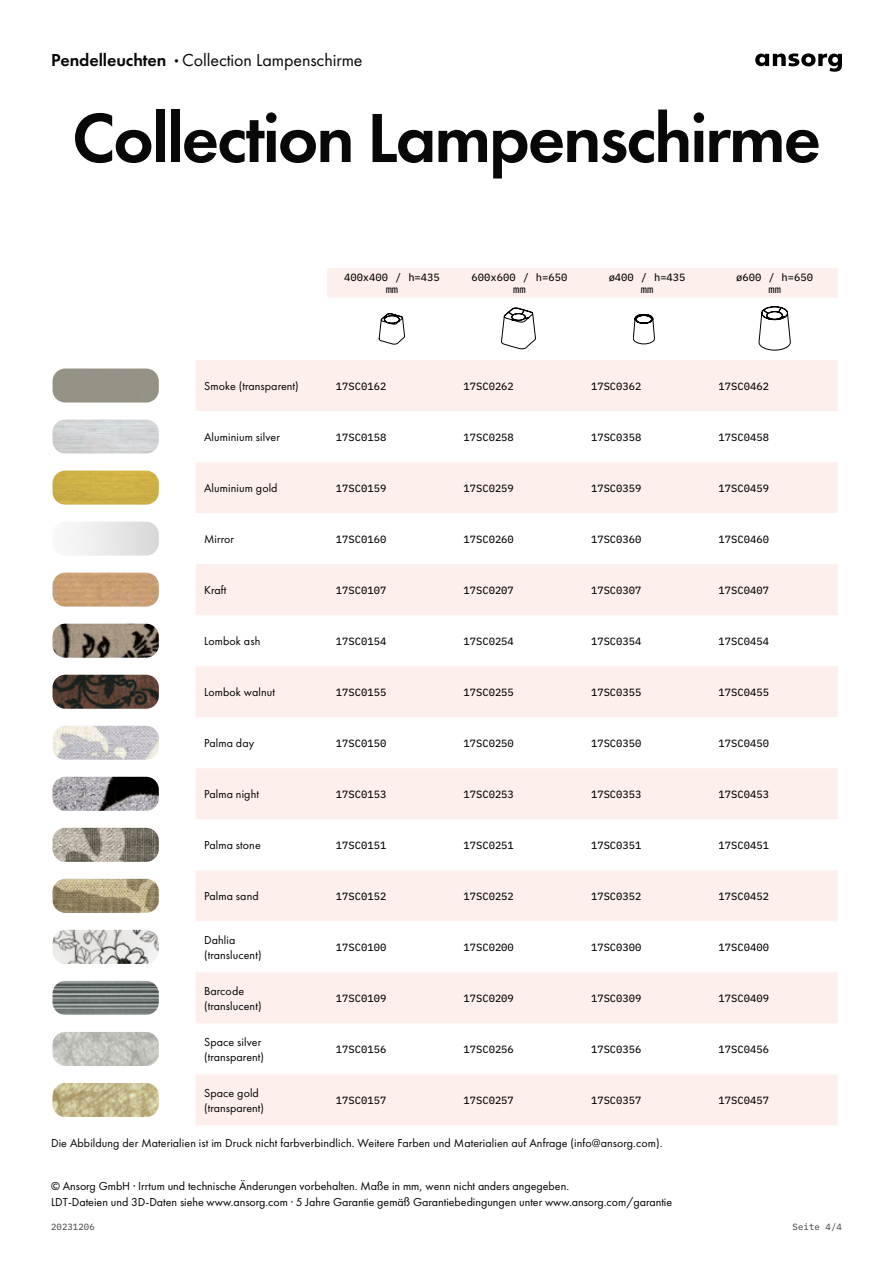
<style>
.page{position:relative;width:893px;height:1263px;background:#fff}
.page>*{position:absolute;margin:0;border:0;box-sizing:border-box;transform-origin:0 0}
.t1{font:600 72px "Futura PT";letter-spacing:-.03em;color:#080808}
.t2{font:18px "Futura PT";letter-spacing:-.005em;color:#080808}
.t3{font:12px/14.4px "Futura PT";letter-spacing:.005em;color:#000}
.t4{font:10.5px/12.6px "IBM Plex Mono Text";color:#000;text-align:center}
.t5{font:9px "IBM Plex Mono Text";letter-spacing:.01em;color:#4d4d4d}
.s1{font-weight:600}
</style>
<div class="page">
<svg style="left:755px;top:53px;width:87px;height:19px"></svg>
<svg style="left:196px;top:268px;width:642px;height:857px;fill:#fdf1ee"></svg>
<svg style="left:379px;top:313px;width:26px;height:31px"></svg>
<svg style="left:501px;top:308px;width:35px;height:41px"></svg>
<svg style="left:633px;top:314px;width:22px;height:30px"></svg>
<svg style="left:759px;top:306px;width:31px;height:44px"></svg>
<img style="left:53px;top:368px;width:106px;height:35px">
<img style="left:53px;top:420px;width:106px;height:34px">
<img style="left:53px;top:471px;width:106px;height:34px">
<img style="left:53px;top:573px;width:106px;height:34px">
<img style="left:53px;top:624px;width:106px;height:34px">
<img style="left:53px;top:675px;width:106px;height:34px">
<img style="left:53px;top:726px;width:106px;height:34px">
<img style="left:53px;top:777px;width:106px;height:34px">
<img style="left:53px;top:828px;width:106px;height:34px">
<img style="left:53px;top:879px;width:106px;height:34px">
<img style="left:53px;top:930px;width:106px;height:34px">
<img style="left:53px;top:981px;width:106px;height:34px">
<img style="left:53px;top:1032px;width:106px;height:34px">
<img style="left:53px;top:1083px;width:106px;height:34px">
<h2 class="t2" style="left:51px;top:49px;width:313px"><span class="s1">Pendelleuchten ·</span> Collection Lampenschirme</h2>
<h1 class="t1" style="left:72px;top:93px;width:751px">Collection Lampenschirme</h1>
<p class="t4" style="left:344px;top:270px;width:97px">400x400 / h=435 mm</p>
<p class="t4" style="left:472px;top:270px;width:97px">600x600 / h=650 mm</p>
<p class="t4" style="left:609px;top:270px;width:78px">ø400 / h=435 mm</p>
<p class="t4" style="left:736px;top:270px;width:78px">ø600 / h=650 mm</p>
<p class="t3" style="left:204px;top:379px;width:96px">Smoke (transparent)</p>
<p class="t4" style="left:336px;top:379px;width:52px">17SC0162</p>
<p class="t4" style="left:463px;top:379px;width:52px">17SC0262</p>
<p class="t4" style="left:591px;top:379px;width:52px">17SC0362</p>
<p class="t4" style="left:719px;top:379px;width:52px">17SC0462</p>
<p class="t3" style="left:204px;top:430px;width:77px">Aluminium silver</p>
<p class="t4" style="left:336px;top:430px;width:52px">17SC0158</p>
<p class="t4" style="left:463px;top:430px;width:52px">17SC0258</p>
<p class="t4" style="left:591px;top:430px;width:52px">17SC0358</p>
<p class="t4" style="left:719px;top:430px;width:52px">17SC0458</p>
<p class="t3" style="left:204px;top:481px;width:75px">Aluminium gold</p>
<p class="t4" style="left:336px;top:481px;width:52px">17SC0159</p>
<p class="t4" style="left:463px;top:481px;width:52px">17SC0259</p>
<p class="t4" style="left:591px;top:481px;width:52px">17SC0359</p>
<p class="t4" style="left:719px;top:481px;width:52px">17SC0459</p>
<p class="t3" style="left:204px;top:532px;width:31px">Mirror</p>
<p class="t4" style="left:336px;top:532px;width:52px">17SC0160</p>
<p class="t4" style="left:463px;top:532px;width:52px">17SC0260</p>
<p class="t4" style="left:591px;top:532px;width:52px">17SC0360</p>
<p class="t4" style="left:719px;top:532px;width:52px">17SC0460</p>
<p class="t3" style="left:204px;top:583px;width:24px">Kraft</p>
<p class="t4" style="left:336px;top:583px;width:52px">17SC0107</p>
<p class="t4" style="left:463px;top:583px;width:52px">17SC0207</p>
<p class="t4" style="left:591px;top:583px;width:52px">17SC0307</p>
<p class="t4" style="left:719px;top:583px;width:52px">17SC0407</p>
<p class="t3" style="left:204px;top:634px;width:58px">Lombok ash</p>
<p class="t4" style="left:336px;top:634px;width:52px">17SC0154</p>
<p class="t4" style="left:463px;top:634px;width:52px">17SC0254</p>
<p class="t4" style="left:591px;top:634px;width:52px">17SC0354</p>
<p class="t4" style="left:719px;top:634px;width:52px">17SC0454</p>
<p class="t3" style="left:204px;top:685px;width:73px">Lombok walnut</p>
<p class="t4" style="left:336px;top:685px;width:52px">17SC0155</p>
<p class="t4" style="left:463px;top:685px;width:52px">17SC0255</p>
<p class="t4" style="left:591px;top:685px;width:52px">17SC0355</p>
<p class="t4" style="left:719px;top:685px;width:52px">17SC0455</p>
<p class="t3" style="left:204px;top:736px;width:52px">Palma day</p>
<p class="t4" style="left:336px;top:736px;width:52px">17SC0150</p>
<p class="t4" style="left:463px;top:736px;width:52px">17SC0250</p>
<p class="t4" style="left:591px;top:736px;width:52px">17SC0350</p>
<p class="t4" style="left:719px;top:736px;width:52px">17SC0450</p>
<p class="t3" style="left:204px;top:787px;width:56px">Palma night</p>
<p class="t4" style="left:336px;top:787px;width:52px">17SC0153</p>
<p class="t4" style="left:463px;top:787px;width:52px">17SC0253</p>
<p class="t4" style="left:591px;top:787px;width:52px">17SC0353</p>
<p class="t4" style="left:719px;top:787px;width:52px">17SC0453</p>
<p class="t3" style="left:204px;top:838px;width:58px">Palma stone</p>
<p class="t4" style="left:336px;top:838px;width:52px">17SC0151</p>
<p class="t4" style="left:463px;top:838px;width:52px">17SC0251</p>
<p class="t4" style="left:591px;top:838px;width:52px">17SC0351</p>
<p class="t4" style="left:719px;top:838px;width:52px">17SC0451</p>
<p class="t3" style="left:204px;top:889px;width:56px">Palma sand</p>
<p class="t4" style="left:336px;top:889px;width:52px">17SC0152</p>
<p class="t4" style="left:463px;top:889px;width:52px">17SC0252</p>
<p class="t4" style="left:591px;top:889px;width:52px">17SC0352</p>
<p class="t4" style="left:719px;top:889px;width:52px">17SC0452</p>
<p class="t3" style="left:204px;top:933px;width:59px">Dahlia (translucent)</p>
<p class="t4" style="left:336px;top:940px;width:52px">17SC0100</p>
<p class="t4" style="left:463px;top:940px;width:52px">17SC0200</p>
<p class="t4" style="left:591px;top:940px;width:52px">17SC0300</p>
<p class="t4" style="left:719px;top:940px;width:52px">17SC0400</p>
<p class="t3" style="left:204px;top:984px;width:59px">Barcode (translucent)</p>
<p class="t4" style="left:336px;top:991px;width:52px">17SC0109</p>
<p class="t4" style="left:463px;top:991px;width:52px">17SC0209</p>
<p class="t4" style="left:591px;top:991px;width:52px">17SC0309</p>
<p class="t4" style="left:719px;top:991px;width:52px">17SC0409</p>
<p class="t3" style="left:204px;top:1035px;width:61px">Space silver (transparent)</p>
<p class="t4" style="left:336px;top:1042px;width:52px">17SC0156</p>
<p class="t4" style="left:463px;top:1042px;width:52px">17SC0256</p>
<p class="t4" style="left:591px;top:1042px;width:52px">17SC0356</p>
<p class="t4" style="left:719px;top:1042px;width:52px">17SC0456</p>
<p class="t3" style="left:204px;top:1086px;width:61px">Space gold (transparent)</p>
<p class="t4" style="left:336px;top:1093px;width:52px">17SC0157</p>
<p class="t4" style="left:463px;top:1093px;width:52px">17SC0257</p>
<p class="t4" style="left:591px;top:1093px;width:52px">17SC0357</p>
<p class="t4" style="left:719px;top:1093px;width:52px">17SC0457</p>
<p class="t3" style="left:51px;top:1136px;width:613px">Die Abbildung der Materialien ist im Druck nicht farbverbindlich. Weitere Farben und Materialien auf Anfrage (info@ansorg.com).</p>
<p class="t3" style="left:51px;top:1178px;width:623px;line-height:15.8px">© Ansorg GmbH · Irrtum und technische Änderungen vorbehalten. Maße in mm, wenn nicht anders angegeben.<br>LDT-Dateien und 3D-Daten siehe www.ansorg.com · 5 Jahre Garantie gemäß Garantiebedingungen unter www.ansorg.com/garantie</p>
<p class="t5" style="left:793px;top:1220px;width:51px">Seite 4/4</p>
<p class="t5" style="left:51px;top:1220px;width:45px">20231206</p>
<p class="t5" style="left:798px;top:1220px;width:45px">Seite 85</p>
</div>
